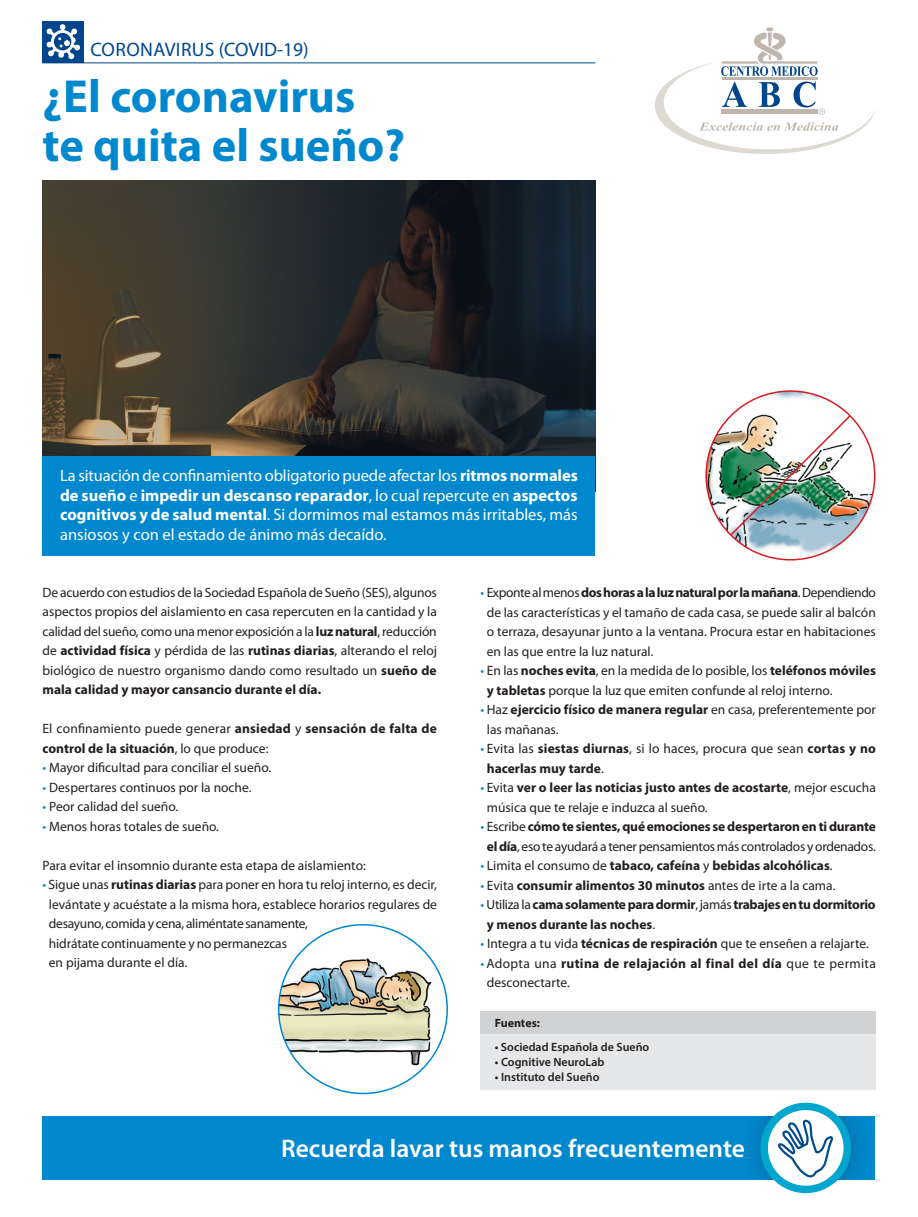
<style>
.page{position:relative;width:918px;height:1217px;background:#fff}
.page>*{position:absolute;margin:0;border:0;box-sizing:border-box;transform-origin:0 0}
.t1{font:700 46.5px/49.5px "Myriad Pro";color:#0088ce}
.t2{font:600 25.5px "Myriad Pro";color:#fff}
.t3{font:19.5px "Myriad Pro";letter-spacing:.02em;color:#01468c}
.t4{font:16.5px/19.5px "Myriad Pro";color:#fff;text-align:justify}
.t5{font:13.5px/19.5px "Myriad Pro";color:#231f20}
.t6{font:700 13.5px/19.5px "Myriad Pro";color:#231f20}
.t7{font:13.5px/19.5px "Myriad Pro";letter-spacing:-.02em;color:#231f20;text-align:center}
.t8{font:700 13.5px/19.5px "Myriad Pro";letter-spacing:-.02em;color:#231f20}
.t9{font:600 12px "Myriad Pro";color:#231f20}
.t10{font:700 12px "Myriad Pro";letter-spacing:-.005em;color:#231f20}
.s1{font-weight:700}
.s2{font-weight:400}
.s3{color:#0088ce}
.s4{font-weight:400;color:#0088ce}
</style>
<div class="page">
<img style="left:43px;top:181px;width:552px;height:275px">
<div style="left:43px;top:456px;width:552px;height:99px;background:#0088ce"></div>
<div style="left:43px;top:21px;width:41px;height:41px;background:#01468c"></div>
<div style="left:43px;top:1115px;width:832px;height:64px;background:#0088ce"></div>
<div style="left:738px;top:1115px;width:136px;height:64px;background:#231f20;opacity:.3"></div>
<svg style="left:655px;top:27px;width:220px;height:127px"></svg>
<hr style="left:43px;top:62px;width:552px;height:1px;background:#01468c">
<img style="left:706px;top:391px;width:169px;height:168px;border-radius:84px">
<svg style="left:764px;top:1106px;width:83px;height:83px"></svg>
<div style="left:761px;top:1102px;width:90px;height:90px;border:7px solid #00a6ce;border-radius:50%"></div>
<svg style="left:761px;top:1115px;width:90px;height:64px;background:#9ccee2"></svg>
<svg style="left:46px;top:24px;width:34px;height:35px"></svg>
<div style="left:480px;top:1010px;width:395px;height:79px;background:#e6e7e9"></div>
<div style="left:480px;top:1010px;width:395px;height:23px;background:#d1d2d4"></div>
<img style="left:279px;top:924px;width:168px;height:169px;border-radius:84px">
<img style="left:729px;top:413px;width:123px;height:124px">
<h3 class="t3" style="left:90px;top:38px;width:220px">Coronavirus (COVID-19)</h3>
<h1 class="t1" style="left:43px;top:70px;width:364px">¿El coronavirus te quita el sueño?</h1>
<p class="t4" style="left:60px;top:465px;width:519px">La situación de confinamiento obligatorio puede afectar los <span class="s1">ritmos normales de sueño</span> e <span class="s1">impedir un descanso reparador</span>, lo cual repercute en <span class="s1">aspectos cognitivos y de salud mental</span>. Si dormimos mal estamos más irritables, más ansiosos y con el estado de ánimo más decaído.</p>
<p class="t5" style="left:43px;top:582px;width:396px;text-align:justify">De acuerdo con estudios de la Sociedad Española de Sueño (SES), algunos aspectos propios del aislamiento en casa repercuten en la cantidad y la calidad del sueño, como una menor exposición a la <span class="s1">luz natural</span>, reducción de <span class="s1">actividad física</span> y pérdida de las <span class="s1">rutinas diarias</span>, alterando el reloj biológico de nuestro organismo dando como resultado un <span class="s1">sueño de mala calidad y mayor cansancio durante el día.</span></p>
<p class="t6" style="left:43px;top:718px;width:396px"><span class="s2">El confinamiento puede generar</span> ansiedad <span class="s2">y</span> sensación de falta de control de la situación<span class="s2">, lo que produce:</span></p>
<p class="t5" style="left:43px;top:757px;width:230px"><span class="s3">•</span> Mayor dificultad para conciliar el sueño.</p>
<p class="t5" style="left:43px;top:777px;width:210px"><span class="s3">•</span> Despertares continuos por la noche.</p>
<p class="t5" style="left:43px;top:796px;width:137px"><span class="s3">•</span> Peor calidad del sueño.</p>
<p class="t5" style="left:43px;top:816px;width:178px"><span class="s3">•</span> Menos horas totales de sueño.</p>
<p class="t5" style="left:43px;top:855px;width:325px">Para evitar el insomnio durante esta etapa de aislamiento:</p>
<p class="t5" style="left:49px;top:874px;width:390px;text-indent:-6px"><span class="s3">•</span> Sigue unas <span class="s1">rutinas diarias</span> para poner en hora tu reloj interno, es decir, levántate y acuéstate a la misma hora, establece horarios regulares de desayuno, comida y cena, aliméntate sanamente,<br>hidrátate continuamente y no permanezcas<br>en pijama durante el día.</p>
<p class="t5" style="left:487px;top:582px;width:391px;text-align:justify;text-indent:-6px"><span class="s3">•</span> Exponte al menos <span class="s1">dos horas a la luz natural por la mañana</span>. Dependiendo de las características y el tamaño de cada casa, se puede salir al balcón o terraza, desayunar junto a la ventana. Procura estar en habitaciones en las que entre la luz natural.</p>
<p class="t5" style="left:487px;top:660px;width:391px;text-indent:-6px"><span class="s3">•</span> En las <span class="s1">noches evita</span>, en la medida de lo posible, los <span class="s1">teléfonos móviles y tabletas</span> porque la luz que emiten confunde al reloj interno.</p>
<p class="t5" style="left:487px;top:699px;width:391px;text-indent:-6px"><span class="s3">•</span> Haz <span class="s1">ejercicio físico de manera regular</span> en casa, preferentemente por las mañanas.</p>
<p class="t6" style="left:487px;top:738px;width:390px;text-indent:-6px"><span class="s4">•</span> <span class="s2">Evita las</span> siestas diurnas<span class="s2">, si lo haces, procura que sean</span> cortas y no hacerlas muy tarde<span class="s2">.</span></p>
<p class="t5" style="left:487px;top:777px;width:391px;text-indent:-6px"><span class="s3">•</span> Evita <span class="s1">ver o leer las noticias justo antes de acostarte</span>, mejor escucha música que te relaje e induzca al sueño.</p>
<p class="t7" style="left:480px;top:816px;width:397px"><span class="s3">•</span> Escribe <span class="s1">cómo te sientes, qué emociones se despertaron en ti durante el día</span>, eso te ayudará a tener pensamientos más controlados y ordenados.</p>
<p class="t6" style="left:480px;top:855px;width:354px"><span class="s4">•</span> <span class="s2">Limita el consumo de</span> tabaco, cafeína <span class="s2">y</span> bebidas alcohólicas<span class="s2">.</span></p>
<p class="t6" style="left:480px;top:874px;width:357px"><span class="s4">•</span> <span class="s2">Evita</span> consumir alimentos 30 minutos <span class="s2">antes de irte a la cama.</span></p>
<p class="t8" style="left:487px;top:894px;width:390px;text-indent:-6px"><span class="s4">•</span> <span class="s2">Utiliza la</span> cama solamente para dormir<span class="s2">, jamás</span> trabajes en tu dormitorio y menos durante las noches<span class="s2">.</span></p>
<p class="t5" style="left:480px;top:933px;width:390px"><span class="s3">•</span> Integra a tu vida <span class="s1">técnicas de respiración</span> que te enseñen a relajarte.</p>
<p class="t5" style="left:487px;top:953px;width:391px;text-indent:-6px"><span class="s3">•</span> Adopta una <span class="s1">rutina de relajación al final del día</span> que te permita desconectarte.</p>
<p class="t10" style="left:495px;top:1014px;width:47px">Fuentes:</p>
<p class="t9" style="left:495px;top:1039px;width:156px">• Sociedad Española de Sueño</p>
<p class="t9" style="left:495px;top:1054px;width:111px">• Cognitive NeuroLab</p>
<p class="t9" style="left:495px;top:1069px;width:106px">• Instituto del Sueño</p>
<h2 class="t2" style="left:281px;top:1132px;width:465px">Recuerda lavar tus manos frecuentemente</h2>
</div>
